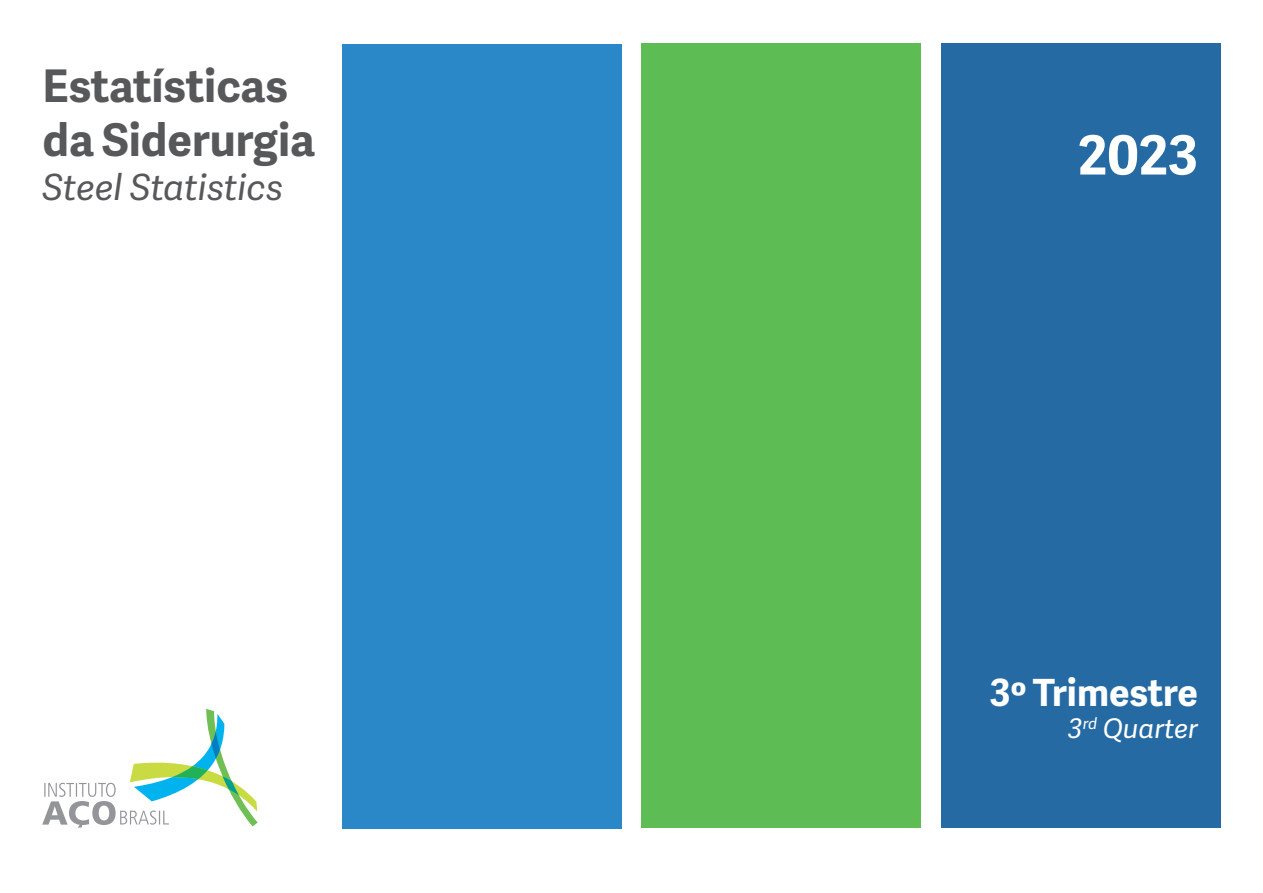
<style>
.page{position:relative;width:1263px;height:893px;background:#fff}
.page>*{position:absolute;margin:0;border:0;box-sizing:border-box;transform-origin:0 0}
.t1{font:700 54px "Adelle Sans";color:#fff}
.t2{font:700 45px/54px "Adelle Sans";color:#57585a}
.t3{font:700 37.5px "Adelle Sans";color:#fff}
.t4{font:italic 36px "Adelle Sans";color:#57585a}
.t5{font:italic 27px "Adelle Sans";color:#fff}
</style>
<div class="page">
<div style="left:941px;top:43px;width:280px;height:785px;background:#256aa3"></div>
<div style="left:642px;top:43px;width:279px;height:785px;background:#5ebc54"></div>
<div style="left:343px;top:44px;width:279px;height:784px;background:#2b88c8"></div>
<svg style="left:42px;top:709px;width:216px;height:119px"></svg>
<p class="t2" style="left:43px;top:57px;width:274px">Estatísticas da Siderurgia</p>
<p class="t4" style="left:43px;top:161px;width:242px">Steel Statistics</p>
<p class="t1" style="left:1078px;top:116px;width:122px">2023</p>
<p class="t3" style="left:990px;top:665px;width:210px">3º Trimestre</p>
<p class="t5" style="left:1068px;top:709px;width:132px">3<sup>rd</sup> Quarter</p>
</div>
